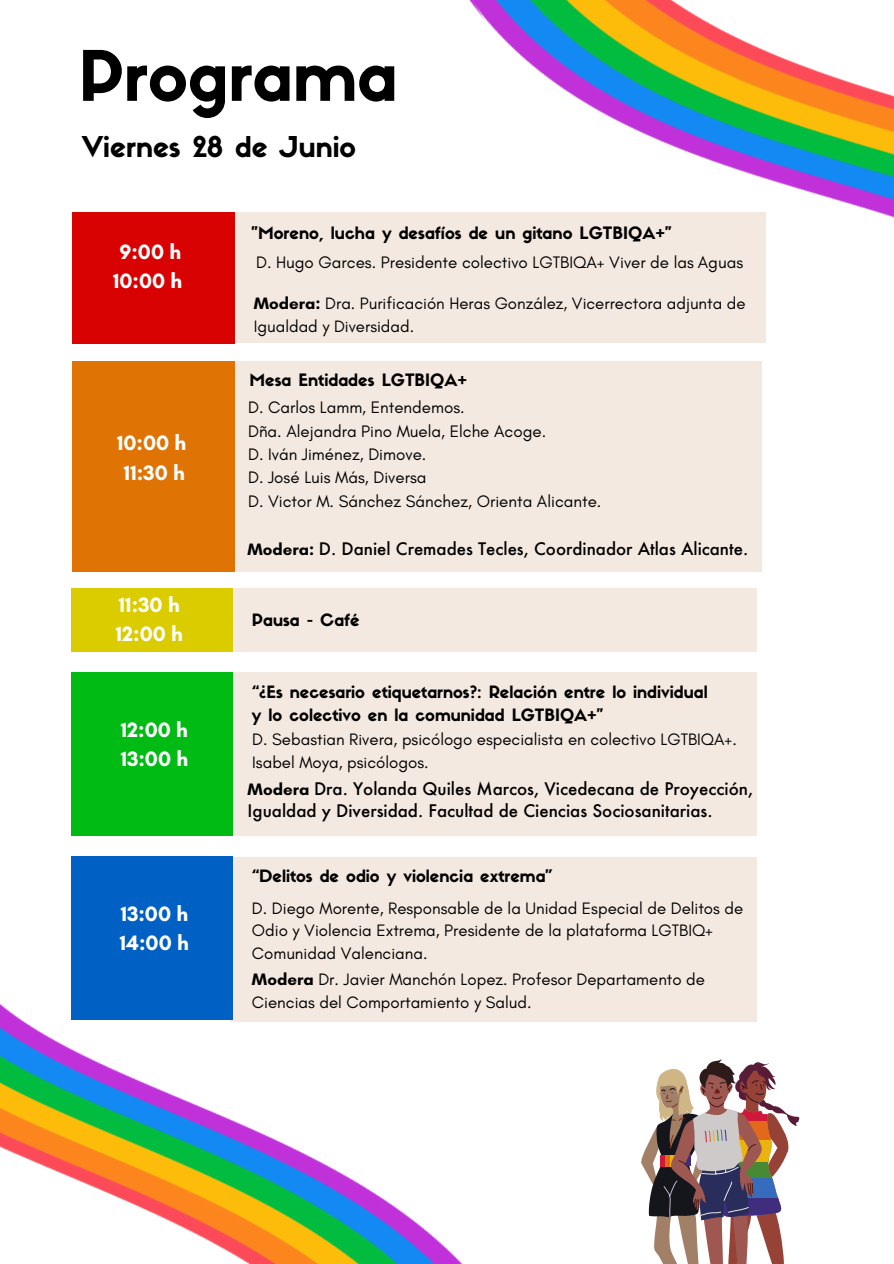
<style>
.page{position:relative;width:894px;height:1264px;background:#fff}
.page>*{position:absolute;margin:0;border:0;box-sizing:border-box;transform-origin:0 0}
.t1{font:68.25px "Sifonn Basic";color:#000}
.t2{font:28.2px "Sifonn Basic";color:#000}
.t3{font:700 21.3px/29.2px "Glacial Indifference";color:#fff}
.t4{font:700 21.15px/29.2px "Glacial Indifference";color:#fff}
.t5{font:16.95px "Glacial Indifference";color:#000}
.t6{font:16.8px/22.5px "Glacial Indifference";color:#000}
.t7{font:500 16.8px/22.5px "Futura";color:#000}
.t8{font:16.8px "Sifonn Basic";color:#000}
.t9{font:16.65px/23px "Sifonn Basic";color:#000}
.s1{font-weight:700}
.s2{font-family:"Glacial Indifference";font-weight:700}
</style>
<div class="page">
<div style="left:235px;top:212px;width:529px;height:131px;background:#f4e9e0"></div>
<div style="left:73px;top:212px;width:162px;height:132px;background:#d90202"></div>
<img style="left:0;top:835px;width:559px;height:428px">
<div style="left:231px;top:361px;width:529px;height:211px;background:#f4e9e0"></div>
<div style="left:72px;top:361px;width:163px;height:210px;background:#df7405"></div>
<div style="left:229px;top:588px;width:527px;height:64px;background:#f4e9e0"></div>
<div style="left:71px;top:588px;width:162px;height:64px;background:#dbcc00"></div>
<div style="left:230px;top:672px;width:526px;height:163px;background:#f4e9e0"></div>
<div style="left:71px;top:672px;width:162px;height:163px;background:#00bb13"></div>
<div style="left:230px;top:856px;width:526px;height:165px;background:#f4e9e0"></div>
<div style="left:71px;top:856px;width:162px;height:163px;background:#0060c4"></div>
<svg style="left:641px;top:1059px;width:158px;height:204px"></svg>
<img style="left:469px;top:0;width:424px;height:508px">
<p class="t1" style="left:78px;top:50px;width:321px">Programa</p>
<p class="t2" style="left:82px;top:135px;width:276px">Viernes 28 de Junio</p>
<h1 class="t4" style="left:113px;top:236px;width:70px">9:00 h<br>10:00 h</h1>
<p class="t3" style="left:117px;top:428px;width:71px;text-align:center">10:00 h<br>11:30 h</p>
<p class="t3" style="left:116px;top:589px;width:69px">11:30 h<br>12:00 h</p>
<h3 class="t8" style="left:251px;top:226px;width:421px">"Moreno, lucha y desafíos de un gitano LGTBIQA+"</h3>
<h3 class="t5" style="left:256px;top:252px;width:488px">D. Hugo Garces. Presidente colectivo LGTBIQA+ Viver de las Aguas</h3>
<p class="t6" style="left:254px;top:292px;width:493px"><span class="s1">Modera:</span> Dra. Purificación Heras González, Vicerrectora adjunta de<br>Igualdad y Diversidad.</p>
<p class="t8" style="left:249px;top:373px;width:219px">Mesa Entidades LGTBIQA+</p>
<h3 class="t5" style="left:248px;top:397px;width:218px">D. Carlos Lamm, Entendemos.</h3>
<h3 class="t5" style="left:248px;top:420px;width:300px">Dña. Alejandra Pino Muela, Elche Acoge.</h3>
<p class="t5" style="left:248px;top:444px;width:180px">D. Iván Jiménez, Dimove.</p>
<p class="t5" style="left:248px;top:467px;width:180px">D. José Luis Más, Diversa</p>
<h3 class="t5" style="left:248px;top:490px;width:355px">D. Victor M. Sánchez Sánchez, Orienta Alicante.</h3>
<p class="t7" style="left:247px;top:537px;width:502px"><span class="s2">Modera:</span> D. Daniel Cremades Tecles, Coordinador Atlas Alicante.</p>
<p class="t9" style="left:252px;top:610px;width:109px">Pausa - Café</p>
<h3 class="t9" style="left:252px;top:682px;width:457px">“¿Es necesario etiquetarnos?: Relación entre lo individual y lo colectivo en la comunidad LGTBIQA+"</h3>
<p class="t3" style="left:121px;top:715px;width:69px">12:00 h<br>13:00 h</p>
<p class="t6" style="left:252px;top:727px;width:486px;line-height:23.2px">D. Sebastian Rivera, psicólogo especialista en colectivo LGTBIQA+.<br>Isabel Moya, psicólogos.</p>
<p class="t7" style="left:247px;top:776px;width:507px"><span class="s2">Modera</span> Dra. Yolanda Quiles Marcos, Vicedecana de Proyección,<br>Igualdad y Diversidad. Facultad de Ciencias Sociosanitarias.</p>
<p class="t3" style="left:120px;top:898px;width:70px">13:00 h<br>14:00 h</p>
<p class="t9" style="left:252px;top:866px;width:302px">“Delitos de odio y violencia extrema”</p>
<p class="t6" style="left:252px;top:896px;width:493px">D. Diego Morente, Responsable de la Unidad Especial de Delitos de<br>Odio y Violencia Extrema, Presidente de la plataforma LGTBIQ+<br>Comunidad Valenciana.</p>
<p class="t6" style="left:252px;top:968px;width:454px"><span class="s1">Modera</span> Dr. Javier Manchón Lopez. Profesor Departamento de<br>Ciencias del Comportamiento y Salud.</p>
</div>
